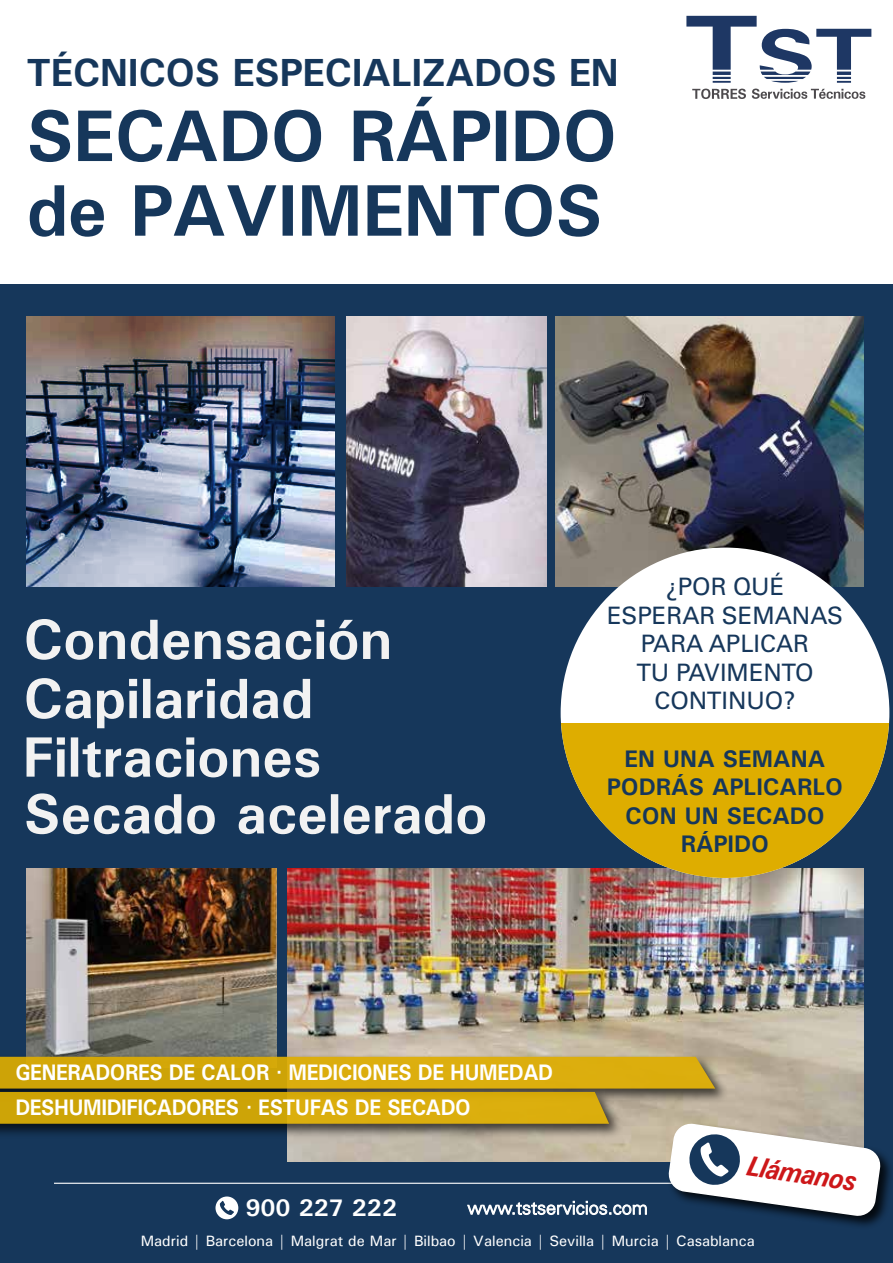
<style>
.page{position:relative;width:893px;height:1263px;background:#fff}
.page>*{position:absolute;margin:0;border:0;box-sizing:border-box;transform-origin:0 0}
.t1{font:700 73.2px/74.7px "Univers";letter-spacing:-.01em;color:#16375b}
.t2{font:700 57px/58.2px "Univers";color:#f2f2f2}
.t3{font:700 39.3px "Univers";letter-spacing:-.01em;color:#16375b}
.t4{font:italic 700 28.5px "Univers";color:#cd1719;scale:.92 1}
.t5{font:24px/28.5px "Univers";color:#16375b;text-align:center}
.t6{font:700 24px/28.5px "Univers";color:#16375b;text-align:center}
.t7{font:700 24px "Univers";color:#fff}
.t8{font:700 22.5px/34.5px "Univers";letter-spacing:-.02em;color:#fff;scale:.92 1}
.t9{font:300 18px "Univers";color:#fff}
.t10{font:500 15px "Univers";color:#fff}
</style>
<div class="page">
<div style="left:0;top:285px;width:893px;height:978px;background:#16375b"></div>
<svg style="left:752px;top:89px;width:113px;height:10px"></svg>
<svg style="left:692px;top:89px;width:54px;height:10px"></svg>
<svg style="left:686px;top:16px;width:185px;height:67px"></svg>
<img style="left:27px;top:317px;width:307px;height:270px">
<img style="left:347px;top:317px;width:199px;height:270px">
<img style="left:288px;top:868px;width:575px;height:189px">
<img style="left:27px;top:868px;width:249px;height:186px">
<img style="left:555px;top:317px;width:308px;height:270px">
<div style="left:667px;top:1122px;width:226px;height:108px;background:#000;opacity:.82"></div>
<div style="left:561px;top:548px;width:328px;height:330px;background:#fff;border-radius:50%"></div>
<svg style="left:561px;top:724px;width:328px;height:154px;fill:#dead00"></svg>
<div style="left:0;top:1054px;width:729px;height:50px;background:#000;opacity:.75"></div>
<svg style="left:0;top:1057px;width:882px;height:162px"></svg>
<h3 class="t3" style="left:27px;top:48px;width:594px">TÉCNICOS ESPECIALIZADOS EN</h3>
<h1 class="t1" style="left:27px;top:97px;width:593px">SECADO RÁPIDO de PAVIMENTOS</h1>
<h2 class="t2" style="left:22px;top:609px;width:467px">Condensación<br>Capilaridad<br>Filtraciones<br>Secado acelerado</h2>
<p class="t5" style="left:607px;top:573px;width:237px">¿POR QUÉ<br>ESPERAR SEMANAS<br>PARA APLICAR<br>TU PAVIMENTO<br>CONTINUO?</p>
<p class="t6" style="left:607px;top:744px;width:238px">EN UNA SEMANA<br>PODRÁS APLICARLO<br>CON UN SECADO<br>RÁPIDO</p>
<p class="t8" style="left:15px;top:1055px;width:586px">GENERADORES DE CALOR · MEDICIONES DE HUMEDAD<br>DESHUMIDIFICADORES · ESTUFAS DE SECADO</p>
<p class="t4" style="left:750px;top:1147px;width:122px;rotate:8deg">Llámanos</p>
<p class="t7" style="left:245px;top:1193px;width:153px">900 227 222</p>
<p class="t9" style="left:467px;top:1197px;width:182px">www.tstservicios.com</p>
<p class="t10" style="left:141px;top:1231px;width:616px">Madrid | Barcelona | Malgrat de Mar | Bilbao | Valencia | Sevilla | Murcia | Casablanca</p>
</div>
